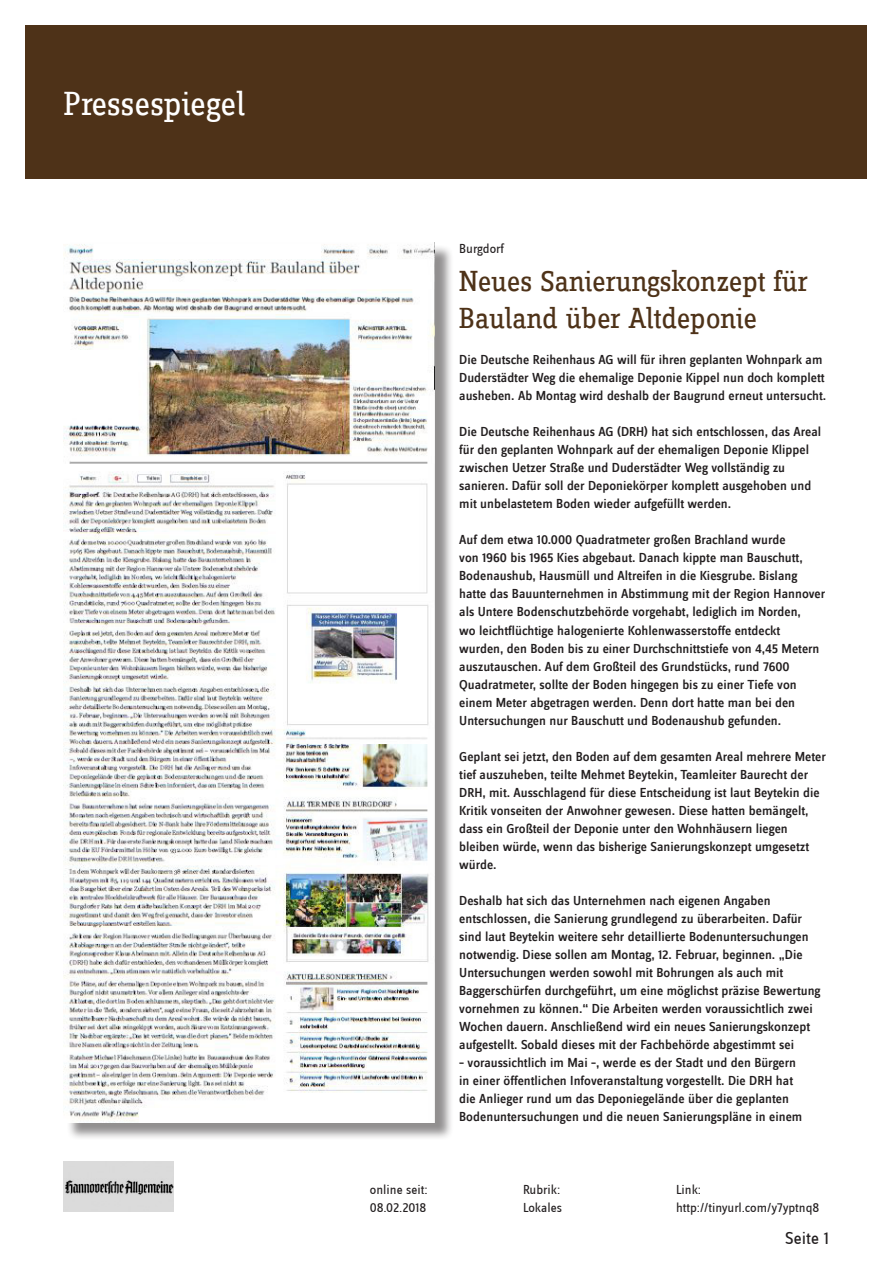
<style>
.page{position:relative;width:893px;height:1263px;background:#fff}
.page>*{position:absolute;margin:0;border:0;box-sizing:border-box;transform-origin:0 0}
.t1{font:34.5px "Zine Slab Dis";color:#fff}
._01_Headline{font:30px/37.5px "Zine Slab Dis";letter-spacing:-.01em;color:#4e3218}
._03_copy{font:18px "Zine Sans Dis";color:#231f20}
._03_copy-2{font:500 13.5px/18px "Zine Sans Dis";color:#231f20}
._03_copy-3{font:13.5px "Zine Sans Dis";color:#231f20}
</style>
<div class="page">
<div style="left:26px;top:26px;width:841px;height:153px;background:#4e3218"></div>
<img style="left:64px;top:1161px;width:110px;height:51px">
<div style="left:66px;top:245px;width:387px;height:896px;background:#231f20;opacity:.5"></div>
<img style="left:64px;top:242px;width:371px;height:881px">
<h1 class="t1" style="left:64px;top:87px;width:183px">Pressespiegel</h1>
<p class="_03_copy-3" style="left:370px;top:1183px;width:59px">online seit:</p>
<p class="_03_copy-3" style="left:370px;top:1201px;width:58px">08.02.2018</p>
<p class="_03_copy-3" style="left:459px;top:243px;width:46px">Burgdorf</p>
<p class="_01_Headline" style="left:459px;top:264px;width:350px">Neues Sanierungskonzept für<br>Bauland über Altdeponie</p>
<p class="_03_copy-2" style="left:459px;top:352px;width:368px">Die Deutsche Reihenhaus AG will für ihren geplanten Wohnpark am<br>Duderstädter Weg die ehemalige Deponie Kippel nun doch komplett ausheben. Ab Montag wird deshalb der Baugrund erneut untersucht.</p>
<p class="_03_copy-2" style="left:459px;top:424px;width:364px">Die Deutsche Reihenhaus AG (DRH) hat sich entschlossen, das Areal für den geplanten Wohnpark auf der ehemaligen Deponie Klippel zwischen Uetzer Straße und Duderstädter Weg vollständig zu sanieren. Dafür soll der Deponiekörper komplett ausgehoben und mit unbelastetem Boden wieder aufgefüllt werden.</p>
<p class="_03_copy-2" style="left:459px;top:532px;width:368px">Auf dem etwa 10.000 Quadratmeter großen Brachland wurde<br>von 1960 bis 1965 Kies abgebaut. Danach kippte man Bauschutt, Bodenaushub, Hausmüll und Altreifen in die Kiesgrube. Bislang hatte das Bauunternehmen in Abstimmung mit der Region Hannover als Untere Bodenschutzbehörde vorgehabt, lediglich im Norden,<br>wo leichtflüchtige halogenierte Kohlenwasserstoffe entdeckt wurden, den Boden bis zu einer Durchschnittstiefe von 4,45 Metern auszutauschen. Auf dem Großteil des Grundstücks, rund 7600<br>Quadratmeter, sollte der Boden hingegen bis zu einer Tiefe von einem Meter abgetragen werden. Denn dort hatte man bei den Untersuchungen nur Bauschutt und Bodenaushub gefunden.</p>
<p class="_03_copy-2" style="left:459px;top:748px;width:368px">Geplant sei jetzt, den Boden auf dem gesamten Areal mehrere Meter tief auszuheben, teilte Mehmet Beytekin, Teamleiter Baurecht der DRH, mit. Ausschlagend für diese Entscheidung ist laut Beytekin die Kritik vonseiten der Anwohner gewesen. Diese hatten bemängelt, dass ein Großteil der Deponie unter den Wohnhäusern liegen bleiben würde, wenn das bisherige Sanierungskonzept umgesetzt würde.</p>
<p class="_03_copy-2" style="left:459px;top:892px;width:363px">Deshalb hat sich das Unternehmen nach eigenen Angaben entschlossen, die Sanierung grundlegend zu überarbeiten. Dafür sind laut Beytekin weitere sehr detaillierte Bodenuntersuchungen notwendig. Diese sollen am Montag, 12. Februar, beginnen. „Die Untersuchungen werden sowohl mit Bohrungen als auch mit Baggerschürfen durchgeführt, um eine möglichst präzise Bewertung vornehmen zu können.“ Die Arbeiten werden voraussichtlich zwei Wochen dauern. Anschließend wird ein neues Sanierungskonzept aufgestellt. Sobald dieses mit der Fachbehörde abgestimmt sei</p>
<p class="_03_copy-2" style="left:459px;top:1054px;width:345px">– voraussichtlich im Mai –, werde es der Stadt und den Bürgern in einer öffentlichen Infoveranstaltung vorgestellt. Die DRH hat die Anlieger rund um das Deponiegelände über die geplanten Bodenuntersuchungen und die neuen Sanierungspläne in einem</p>
<p class="_03_copy-3" style="left:523px;top:1183px;width:39px">Rubrik:</p>
<p class="_03_copy-3" style="left:523px;top:1201px;width:41px">Lokales</p>
<p class="_03_copy-3" style="left:676px;top:1183px;width:27px">Link:</p>
<p class="_03_copy-3" style="left:676px;top:1201px;width:145px">http://tinyurl.com/y7yptnq8</p>
<p class="_03_copy" style="left:785px;top:1229px;width:45px">Seite 1</p>
</div>
